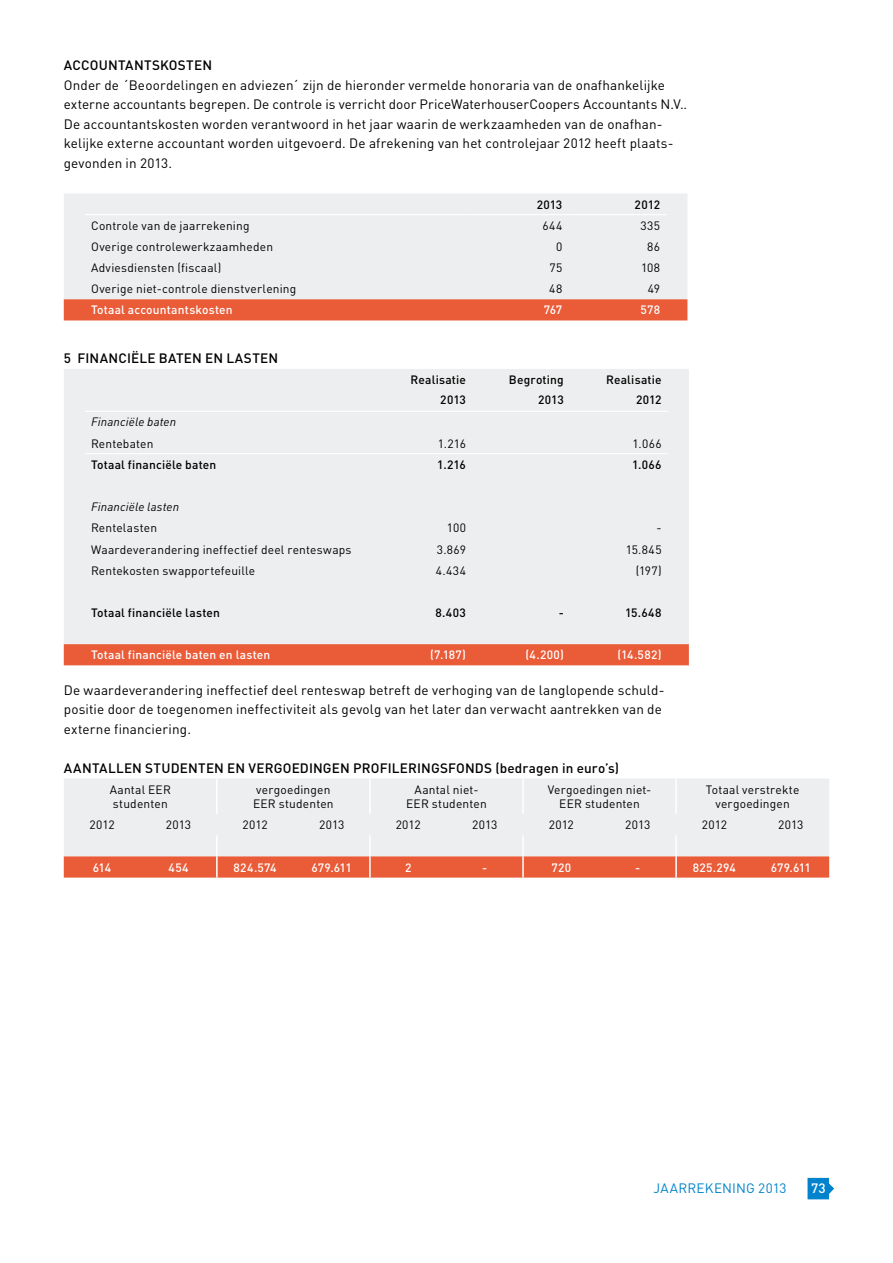
<style>
.page{position:relative;width:893px;height:1263px;background:#fff}
.page>*{position:absolute;margin:0;border:0;box-sizing:border-box;transform-origin:0 0}
.t1{font:13.5px/19.5px "DIN Pro";letter-spacing:.01em;color:#000}
.t2{font:500 13.5px "DIN Pro";letter-spacing:.015em;color:#000}
.t3{font:13.5px "DIN Pro";letter-spacing:.005em;color:#0083cc}
.t4{font:500 13.5px "DIN Pro";color:#fff}
.t5{font:12px/14.4px "DIN Pro";letter-spacing:.015em;color:#000;text-align:center}
.t6{font:500 12px "DIN Pro";letter-spacing:.015em;color:#fff}
.t7{font:500 12px/19.5px "DIN Pro";letter-spacing:.015em;color:#000;text-align:right}
.t8{font:italic 12px "DIN Pro";letter-spacing:.015em;color:#000}
</style>
<div class="page">
<svg style="left:808px;top:1178px;width:26px;height:21px"></svg>
<div style="left:64px;top:194px;width:623px;height:105px;background:#edeeef"></div>
<div style="left:64px;top:299px;width:623px;height:21px;background:#ea5b38"></div>
<hr style="left:85px;top:214px;width:386px;height:1px;background:#fff">
<hr style="left:471px;top:214px;width:97px;height:1px;background:#fff">
<hr style="left:568px;top:214px;width:98px;height:1px;background:#fff">
<div style="left:64px;top:369px;width:625px;height:275px;background:#edeeef"></div>
<div style="left:64px;top:644px;width:625px;height:21px;background:#ea5b38"></div>
<hr style="left:85px;top:411px;width:289px;height:1px;background:#fff">
<hr style="left:374px;top:411px;width:98px;height:1px;background:#fff">
<hr style="left:472px;top:411px;width:98px;height:1px;background:#fff">
<hr style="left:570px;top:411px;width:98px;height:1px;background:#fff">
<hr style="left:85px;top:453px;width:289px;height:1px;background:#fff">
<hr style="left:374px;top:453px;width:98px;height:1px;background:#fff">
<hr style="left:472px;top:453px;width:98px;height:1px;background:#fff">
<hr style="left:570px;top:453px;width:98px;height:1px;background:#fff">
<div style="left:64px;top:779px;width:765px;height:77px;background:#edeeef"></div>
<div style="left:64px;top:856px;width:765px;height:21px;background:#ea5b38"></div>
<hr style="left:216px;top:778px;width:2px;height:36px;background:#fff">
<hr style="left:369px;top:778px;width:2px;height:36px;background:#fff">
<hr style="left:522px;top:778px;width:2px;height:36px;background:#fff">
<hr style="left:675px;top:778px;width:2px;height:36px;background:#fff">
<hr style="left:216px;top:835px;width:2px;height:21px;background:#fff">
<hr style="left:216px;top:856px;width:2px;height:21px;background:#fff">
<hr style="left:369px;top:835px;width:2px;height:21px;background:#fff">
<hr style="left:369px;top:856px;width:2px;height:21px;background:#fff">
<hr style="left:522px;top:835px;width:2px;height:21px;background:#fff">
<hr style="left:522px;top:856px;width:2px;height:21px;background:#fff">
<hr style="left:675px;top:835px;width:2px;height:21px;background:#fff">
<hr style="left:675px;top:856px;width:2px;height:21px;background:#fff">
<p class="t2" style="left:64px;top:55px;width:150px">ACCOUNTANTSKOSTEN</p>
<p class="t1" style="left:64px;top:74px;width:625px">Onder de ´Beoordelingen en adviezen´ zijn de hieronder vermelde honoraria van de onafhankelijke externe accountants begrepen. De controle is verricht door PriceWaterhouserCoopers Accountants N.V..<br>De accountantskosten worden verantwoord in het jaar waarin de werkzaamheden van de onafhan&shy;kelijke externe accountant worden uitgevoerd. De afrekening van het controlejaar 2012 heeft plaats&shy;gevonden in 2013.</p>
<p class="t7" style="left:537px;top:193px;width:27px">2013</p>
<p class="t7" style="left:635px;top:193px;width:27px">2012</p>
<p class="t5" style="left:91px;top:217px;width:160px">Controle van de jaarrekening</p>
<p class="t5" style="left:542px;top:217px;width:21px">644</p>
<p class="t5" style="left:640px;top:217px;width:21px">335</p>
<p class="t5" style="left:91px;top:238px;width:184px">Overige controlewerkzaamheden</p>
<p class="t5" style="left:556px;top:238px;width:8px">0</p>
<p class="t5" style="left:647px;top:238px;width:14px">86</p>
<p class="t5" style="left:91px;top:259px;width:132px">Adviesdiensten (fiscaal)</p>
<p class="t5" style="left:549px;top:259px;width:14px">75</p>
<p class="t5" style="left:641px;top:259px;width:21px">108</p>
<p class="t5" style="left:91px;top:281px;width:207px">Overige niet-controle dienstverlening</p>
<p class="t5" style="left:549px;top:281px;width:15px">48</p>
<p class="t5" style="left:648px;top:281px;width:14px">49</p>
<p class="t6" style="left:91px;top:300px;width:143px">Totaal accountantskosten</p>
<p class="t6" style="left:544px;top:300px;width:20px">767</p>
<p class="t6" style="left:640px;top:300px;width:21px">578</p>
<p class="t2" style="left:64px;top:347px;width:216px">5 FINANCIËLE BATEN EN LASTEN</p>
<p class="t7" style="left:410px;top:369px;width:57px">Realisatie<br>2013</p>
<p class="t7" style="left:509px;top:369px;width:56px">Begroting<br>2013</p>
<p class="t7" style="left:606px;top:369px;width:57px">Realisatie<br>2012</p>
<p class="t8" style="left:91px;top:413px;width:87px">Financiële baten</p>
<p class="t5" style="left:91px;top:435px;width:64px">Rentebaten</p>
<p class="t5" style="left:438px;top:435px;width:30px">1.216</p>
<p class="t5" style="left:633px;top:435px;width:30px">1.066</p>
<p class="t7" style="left:91px;top:453px;width:127px">Totaal financiële baten</p>
<p class="t7" style="left:437px;top:453px;width:30px">1.216</p>
<p class="t7" style="left:632px;top:453px;width:31px">1.066</p>
<p class="t8" style="left:91px;top:497px;width:90px">Financiële lasten</p>
<p class="t5" style="left:91px;top:520px;width:68px">Rentelasten</p>
<p class="t5" style="left:447px;top:520px;width:21px">100</p>
<p class="t5" style="left:656px;top:520px;width:7px">-</p>
<p class="t5" style="left:91px;top:541px;width:262px">Waardeverandering ineffectief deel renteswaps</p>
<p class="t5" style="left:437px;top:541px;width:31px">3.869</p>
<p class="t5" style="left:626px;top:541px;width:37px">15.845</p>
<p class="t5" style="left:91px;top:562px;width:166px">Rentekosten swapportefeuille</p>
<p class="t5" style="left:436px;top:562px;width:32px">4.434</p>
<p class="t5" style="left:636px;top:562px;width:27px">(197)</p>
<p class="t7" style="left:91px;top:602px;width:130px">Totaal financiële lasten</p>
<p class="t7" style="left:436px;top:602px;width:32px">8.403</p>
<p class="t7" style="left:559px;top:602px;width:7px">-</p>
<p class="t7" style="left:625px;top:602px;width:38px">15.648</p>
<p class="t6" style="left:91px;top:645px;width:181px">Totaal financiële baten en lasten</p>
<p class="t6" style="left:430px;top:645px;width:37px">(7.187)</p>
<p class="t6" style="left:526px;top:645px;width:40px">(4.200)</p>
<p class="t6" style="left:618px;top:645px;width:45px">(14.582)</p>
<p class="t1" style="left:64px;top:678px;width:602px">De waardeverandering ineffectief deel renteswap betreft de verhoging van de langlopende schuld&shy;positie door de toegenomen ineffectiviteit als gevolg van het later dan verwacht aantrekken van de externe financiering.</p>
<p class="t2" style="left:64px;top:757px;width:557px">AANTALLEN STUDENTEN EN VERGOEDINGEN PROFILERINGSFONDS (bedragen in euro’s)</p>
<p class="t5" style="left:110px;top:781px;width:63px;text-align:left">Aantal EER studenten</p>
<p class="t5" style="left:253px;top:781px;width:82px;text-align:left">vergoedingen<br>EER studenten</p>
<p class="t5" style="left:406px;top:781px;width:82px">Aantal niet-<br>EER studenten</p>
<p class="t5" style="left:548px;top:781px;width:105px">Vergoedingen niet-<br>EER studenten</p>
<p class="t5" style="left:706px;top:781px;width:95px">Totaal verstrekte vergoedingen</p>
<p class="t5" style="left:89px;top:816px;width:27px">2012</p>
<p class="t5" style="left:166px;top:816px;width:27px">2013</p>
<p class="t5" style="left:243px;top:816px;width:27px">2012</p>
<p class="t5" style="left:319px;top:816px;width:27px">2013</p>
<p class="t5" style="left:396px;top:816px;width:27px">2012</p>
<p class="t5" style="left:472px;top:816px;width:27px">2013</p>
<p class="t5" style="left:549px;top:816px;width:27px">2012</p>
<p class="t5" style="left:625px;top:816px;width:27px">2013</p>
<p class="t5" style="left:702px;top:816px;width:27px">2012</p>
<p class="t5" style="left:778px;top:816px;width:27px">2013</p>
<p class="t6" style="left:93px;top:857px;width:20px">614</p>
<p class="t6" style="left:169px;top:857px;width:22px">454</p>
<p class="t6" style="left:234px;top:857px;width:45px">824.574</p>
<p class="t6" style="left:312px;top:857px;width:42px">679.611</p>
<p class="t6" style="left:405px;top:857px;width:8px">2</p>
<p class="t6" style="left:482px;top:857px;width:7px">-</p>
<p class="t6" style="left:551px;top:857px;width:21px">720</p>
<p class="t6" style="left:635px;top:857px;width:7px">-</p>
<p class="t6" style="left:693px;top:857px;width:45px">825.294</p>
<p class="t6" style="left:771px;top:857px;width:42px">679.611</p>
<p class="t3" style="left:653px;top:1178px;width:17px">Jaarrekening</p>
<p class="t3" style="left:758px;top:1178px;width:30px">2013</p>
<p class="t4" style="left:811px;top:1177px;width:16px">73</p>
</div>
